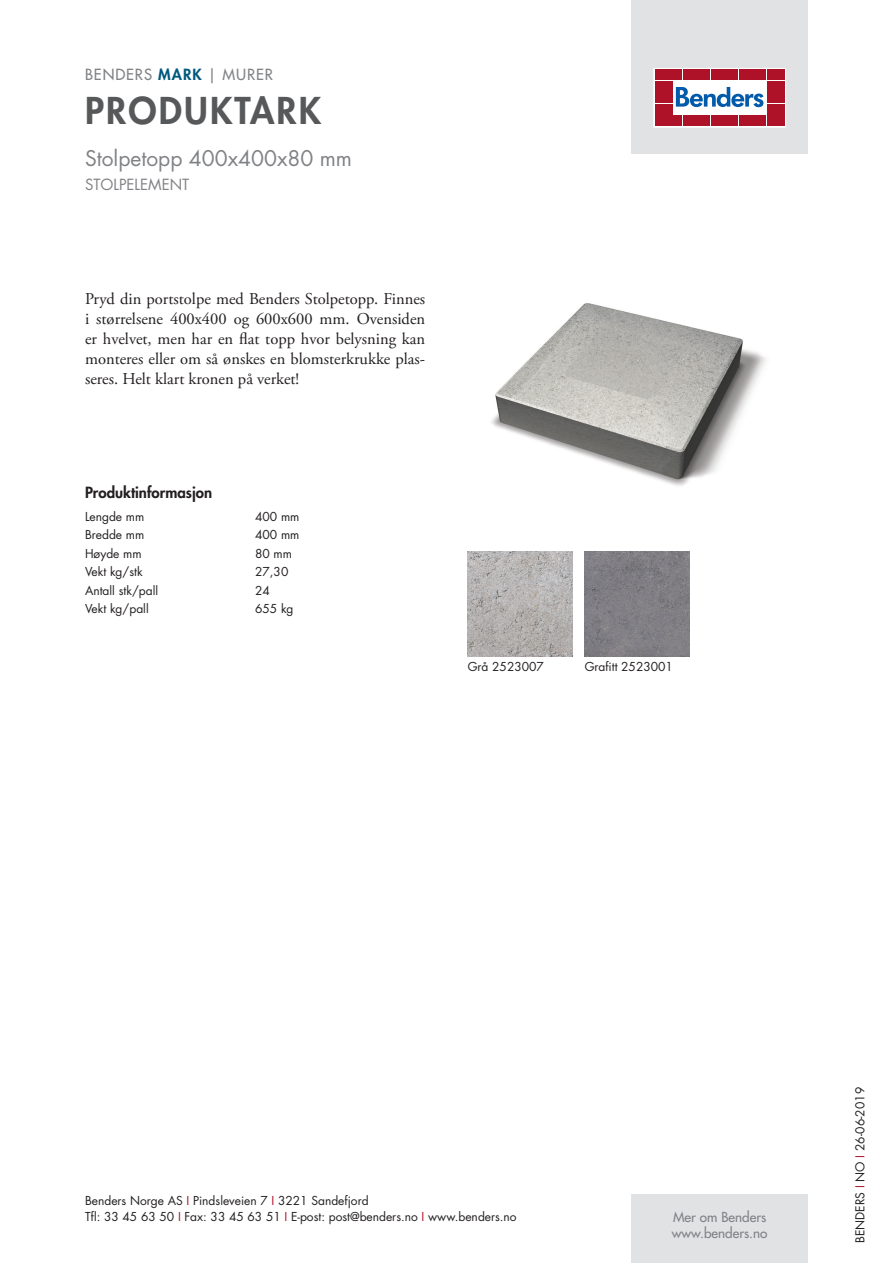
<style>
.page{position:relative;width:893px;height:1263px;background:#fff}
.page>*{position:absolute;margin:0;border:0;box-sizing:border-box;transform-origin:0 0}
.t1{font:800 36px "Futura Std";letter-spacing:.06em;color:#57585a}
.t2{font:21px "Futura Std";color:#808285}
.t3{font:16.5px/19.8px "Adobe Garamond Pro";color:#231f20;text-align:justify}
.t4{font:800 15px "Futura Std";color:#231f20}
.t5{font:500 15px "Futura Std";letter-spacing:.06em;color:#808285}
.t6{font:15px "Futura Std";color:#808285}
.t7{font:500 13.5px/16.2px "Futura Std";color:#808285}
.t8{font:12px/16.5px "Futura Std";color:#231f20}
.s1{font-weight:800;color:#00597d}
.s2{color:#ae1229}
</style>
<div class="page">
<div style="left:631px;top:0;width:177px;height:153px;background:#e1e2e4"></div>
<div style="left:631px;top:1195px;width:177px;height:68px;background:#e1e2e4"></div>
<svg style="left:656px;top:70px;width:128px;height:55px;background:#ebc6cb"></svg>
<div style="left:654px;top:68px;width:132px;height:59px;border:1px solid #fff"></div>
<div style="left:655px;top:70px;width:8px;height:10px;background:#ae1229"></div>
<div style="left:664px;top:70px;width:8px;height:10px;background:#ae1229"></div>
<div style="left:655px;top:81px;width:8px;height:10px;background:#ae1229"></div>
<div style="left:664px;top:81px;width:8px;height:10px;background:#ae1229"></div>
<div style="left:655px;top:93px;width:8px;height:10px;background:#ae1229"></div>
<div style="left:664px;top:93px;width:8px;height:10px;background:#ae1229"></div>
<div style="left:655px;top:104px;width:8px;height:11px;background:#ae1229"></div>
<div style="left:664px;top:104px;width:8px;height:11px;background:#ae1229"></div>
<div style="left:655px;top:116px;width:8px;height:10px;background:#ae1229"></div>
<div style="left:664px;top:116px;width:8px;height:10px;background:#ae1229"></div>
<div style="left:674px;top:70px;width:8px;height:10px;background:#ae1229"></div>
<div style="left:683px;top:70px;width:8px;height:10px;background:#ae1229"></div>
<div style="left:692px;top:70px;width:8px;height:10px;background:#ae1229"></div>
<div style="left:702px;top:70px;width:8px;height:10px;background:#ae1229"></div>
<div style="left:711px;top:70px;width:8px;height:10px;background:#ae1229"></div>
<div style="left:720px;top:70px;width:8px;height:10px;background:#ae1229"></div>
<div style="left:730px;top:70px;width:8px;height:10px;background:#ae1229"></div>
<div style="left:739px;top:70px;width:8px;height:10px;background:#ae1229"></div>
<div style="left:748px;top:70px;width:8px;height:10px;background:#ae1229"></div>
<div style="left:758px;top:70px;width:8px;height:10px;background:#ae1229"></div>
<div style="left:674px;top:116px;width:8px;height:10px;background:#ae1229"></div>
<div style="left:683px;top:116px;width:8px;height:10px;background:#ae1229"></div>
<div style="left:692px;top:116px;width:8px;height:10px;background:#ae1229"></div>
<div style="left:702px;top:116px;width:8px;height:10px;background:#ae1229"></div>
<div style="left:711px;top:116px;width:8px;height:10px;background:#ae1229"></div>
<div style="left:720px;top:116px;width:8px;height:10px;background:#ae1229"></div>
<div style="left:730px;top:116px;width:8px;height:10px;background:#ae1229"></div>
<div style="left:739px;top:116px;width:8px;height:10px;background:#ae1229"></div>
<div style="left:748px;top:116px;width:8px;height:10px;background:#ae1229"></div>
<div style="left:758px;top:116px;width:8px;height:10px;background:#ae1229"></div>
<div style="left:767px;top:70px;width:8px;height:10px;background:#ae1229"></div>
<div style="left:776px;top:70px;width:8px;height:10px;background:#ae1229"></div>
<div style="left:767px;top:81px;width:8px;height:10px;background:#ae1229"></div>
<div style="left:776px;top:81px;width:8px;height:10px;background:#ae1229"></div>
<div style="left:767px;top:93px;width:8px;height:10px;background:#ae1229"></div>
<div style="left:776px;top:93px;width:8px;height:10px;background:#ae1229"></div>
<div style="left:767px;top:104px;width:8px;height:11px;background:#ae1229"></div>
<div style="left:776px;top:104px;width:8px;height:11px;background:#ae1229"></div>
<div style="left:767px;top:116px;width:8px;height:10px;background:#ae1229"></div>
<div style="left:776px;top:116px;width:8px;height:10px;background:#ae1229"></div>
<svg style="left:676px;top:87px;width:87px;height:20px;background:#8ab3d7"></svg>
<img style="left:491px;top:303px;width:275px;height:183px">
<img style="left:468px;top:552px;width:105px;height:105px">
<img style="left:585px;top:552px;width:105px;height:105px">
<p class="t5" style="left:85px;top:65px;width:189px">BENDERS <span class="s1">MARK</span> | MURER</p>
<h1 class="t1" style="left:85px;top:87px;width:238px">PRODUKTARK</h1>
<h2 class="t2" style="left:85px;top:144px;width:269px">Stolpetopp 400x400x80 mm</h2>
<p class="t6" style="left:85px;top:175px;width:106px">STOLPELEMENT</p>
<p class="t3" style="left:85px;top:290px;width:342px">Pryd din portstolpe med Benders Stolpetopp. Finnes i størrelsene 400x400 og 600x600 mm. Ovensiden er hvelvet, men har en flat topp hvor belysning kan monteres eller om så ønskes en blomsterkrukke plas&shy;seres. Helt klart kronen på verket!</p>
<p class="t4" style="left:85px;top:483px;width:129px">Produktinformasjon</p>
<p class="t8" style="left:85px;top:508px;width:61px">Lengde mm</p>
<p class="t8" style="left:255px;top:508px;width:46px">400 mm</p>
<p class="t8" style="left:85px;top:527px;width:61px">Bredde mm</p>
<p class="t8" style="left:255px;top:527px;width:46px">400 mm</p>
<p class="t8" style="left:85px;top:545px;width:58px">Høyde mm</p>
<p class="t8" style="left:255px;top:545px;width:38px">80 mm</p>
<p class="t8" style="left:85px;top:563px;width:59px">Vekt kg/stk</p>
<p class="t8" style="left:255px;top:563px;width:35px">27,30</p>
<p class="t8" style="left:85px;top:582px;width:75px">Antall stk/pall</p>
<p class="t8" style="left:255px;top:582px;width:16px">24</p>
<p class="t8" style="left:85px;top:600px;width:65px">Vekt kg/pall</p>
<p class="t8" style="left:255px;top:600px;width:40px">655 kg</p>
<p class="t8" style="left:468px;top:659px;width:78px">Grå 2523007</p>
<p class="t8" style="left:585px;top:659px;width:90px">Grafitt 2523001</p>
<p class="t8" style="left:85px;top:1192px;width:433px">Benders Norge AS <span class="s2">I</span> Pindsleveien 7 <span class="s2">I</span> 3221 Sandefjord<br>Tfl: 33 45 63 50 <span class="s2">I</span> Fax: 33 45 63 51 <span class="s2">I</span> E-post: post@benders.no <span class="s2">I</span> www.benders.no</p>
<p class="t7" style="left:672px;top:1209px;width:97px">Mer om Benders www.benders.no</p>
<p class="t8" style="left:852px;top:1243px;width:157px;rotate:-90deg">BENDERS <span class="s2">I</span> NO <span class="s2">I</span> 26-06-2019</p>
</div>
